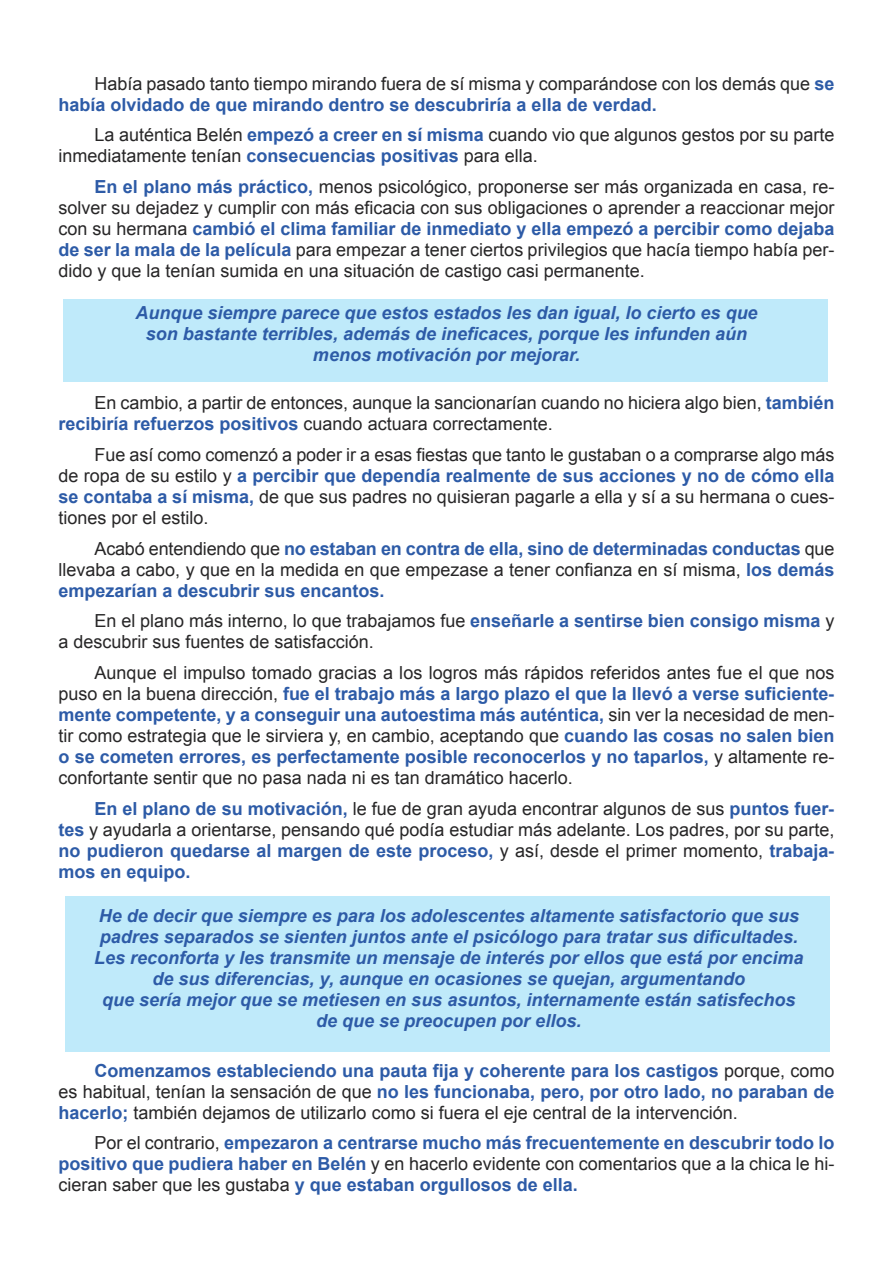
<style>
.page{position:relative;width:893px;height:1263px;background:#fff}
.page>*{position:absolute;margin:0;border:0;box-sizing:border-box;transform-origin:0 0}
.t1{font:18px/21px "Arial";color:#272627}
.t2{font:700 18px/21px "Arial";color:#2d5ba7;text-align:justify}
.t3{font:italic 700 18px/21px "Arial";color:#2d5ba7;text-align:center}
.s1{font-weight:700;color:#2d5ba7}
.s2{font-weight:400;color:#272627}
</style>
<div class="page">
<div style="left:63px;top:299px;width:764px;height:83px;background:#bfeafa"></div>
<div style="left:66px;top:896px;width:764px;height:156px;background:#bfeafa"></div>
<p class="t1" style="left:58px;top:73px;width:777px;text-indent:36px">Había pasado tanto tiempo mirando fuera de sí misma y comparándose con los demás que <span class="s1">se había olvidado de que mirando dentro se descubriría a ella de verdad.</span></p>
<p class="t1" style="left:59px;top:125px;width:777px;text-indent:36px">La auténtica Belén <span class="s1">empezó a creer en sí misma</span> cuando vio que algunos gestos por su parte inmediatamente tenían <span class="s1">consecuencias positivas</span> para ella.</p>
<p class="t1" style="left:58px;top:176px;width:777px;text-align:justify;text-indent:36px"><span class="s1">En el plano más práctico,</span> menos psicológico, proponerse ser más organizada en casa, re&shy;solver su dejadez y cumplir con más eficacia con sus obligaciones o aprender a reaccionar mejor con su hermana <span class="s1">cambió el clima familiar de inmediato y ella empezó a percibir como dejaba de ser la mala de la película</span> para empezar a tener ciertos privilegios que hacía tiempo había per&shy;dido y que la tenían sumida en una situación de castigo casi permanente.</p>
<p class="t3" style="left:135px;top:302px;width:624px">Aunque siempre parece que estos estados les dan igual, lo cierto es que son bastante terribles, además de ineficaces, porque les infunden aún menos motivación por mejorar.</p>
<p class="t1" style="left:59px;top:393px;width:777px;text-indent:36px">En cambio, a partir de entonces, aunque la sancionarían cuando no hiciera algo bien, <span class="s1">también recibiría refuerzos positivos</span> cuando actuara correctamente.</p>
<p class="t1" style="left:58px;top:444px;width:777px;text-align:justify;text-indent:36px">Fue así como comenzó a poder ir a esas fiestas que tanto le gustaban o a comprarse algo más de ropa de su estilo y <span class="s1">a percibir que dependía realmente de sus acciones y no de cómo ella se contaba a sí misma,</span> de que sus padres no quisieran pagarle a ella y sí a su hermana o cues&shy;tiones por el estilo.</p>
<p class="t2" style="left:58px;top:538px;width:777px;text-indent:36px"><span class="s2">Acabó entendiendo que</span> no estaban en contra de ella, sino de determinadas conductas <span class="s2">que llevaba a cabo, y que en la medida en que empezase a tener confianza en sí misma,</span> los demás empezarían a descubrir sus encantos.</p>
<p class="t1" style="left:59px;top:611px;width:777px;text-indent:36px">En el plano más interno, lo que trabajamos fue <span class="s1">enseñarle a sentirse bien consigo misma</span> y a descubrir sus fuentes de satisfacción.</p>
<p class="t1" style="left:58px;top:662px;width:777px;text-align:justify;text-indent:36px">Aunque el impulso tomado gracias a los logros más rápidos referidos antes fue el que nos puso en la buena dirección, <span class="s1">fue el trabajo más a largo plazo el que la llevó a verse suficiente&shy;mente competente, y a conseguir una autoestima más auténtica,</span> sin ver la necesidad de men&shy;tir como estrategia que le sirviera y, en cambio, aceptando que <span class="s1">cuando las cosas no salen bien o se cometen errores, es perfectamente posible reconocerlos y no taparlos,</span> y altamente re&shy;confortante sentir que no pasa nada ni es tan dramático hacerlo.</p>
<p class="t1" style="left:58px;top:798px;width:777px;text-align:justify;text-indent:36px"><span class="s1">En el plano de su motivación,</span> le fue de gran ayuda encontrar algunos de sus <span class="s1">puntos fuer&shy;tes</span> y ayudarla a orientarse, pensando qué podía estudiar más adelante. Los padres, por su parte, <span class="s1">no pudieron quedarse al margen de este proceso,</span> y así, desde el primer momento, <span class="s1">trabaja&shy;mos en equipo.</span></p>
<p class="t3" style="left:94px;top:905px;width:711px">He de decir que siempre es para los adolescentes altamente satisfactorio que sus padres separados se sienten juntos ante el psicólogo para tratar sus dificultades.<br>Les reconforta y les transmite un mensaje de interés por ellos que está por encima de sus diferencias, y, aunque en ocasiones se quejan, argumentando<br>que sería mejor que se metiesen en sus asuntos, internamente están satisfechos de que se preocupen por ellos.</p>
<p class="t2" style="left:58px;top:1060px;width:777px;text-indent:36px">Comenzamos estableciendo una pauta fija y coherente para los castigos <span class="s2">porque, como es habitual, tenían la sensación de que</span> no les funcionaba, pero, por otro lado, no paraban de hacerlo; <span class="s2">también dejamos de utilizarlo como si fuera el eje central de la intervención.</span></p>
<p class="t2" style="left:58px;top:1132px;width:777px;text-indent:36px"><span class="s2">Por el contrario,</span> empezaron a centrarse mucho más frecuentemente en descubrir todo lo positivo que pudiera haber en Belén <span class="s2">y en hacerlo evidente con comentarios que a la chica le hi&shy;cieran saber que les gustaba</span> y que estaban orgullosos de ella.</p>
</div>
